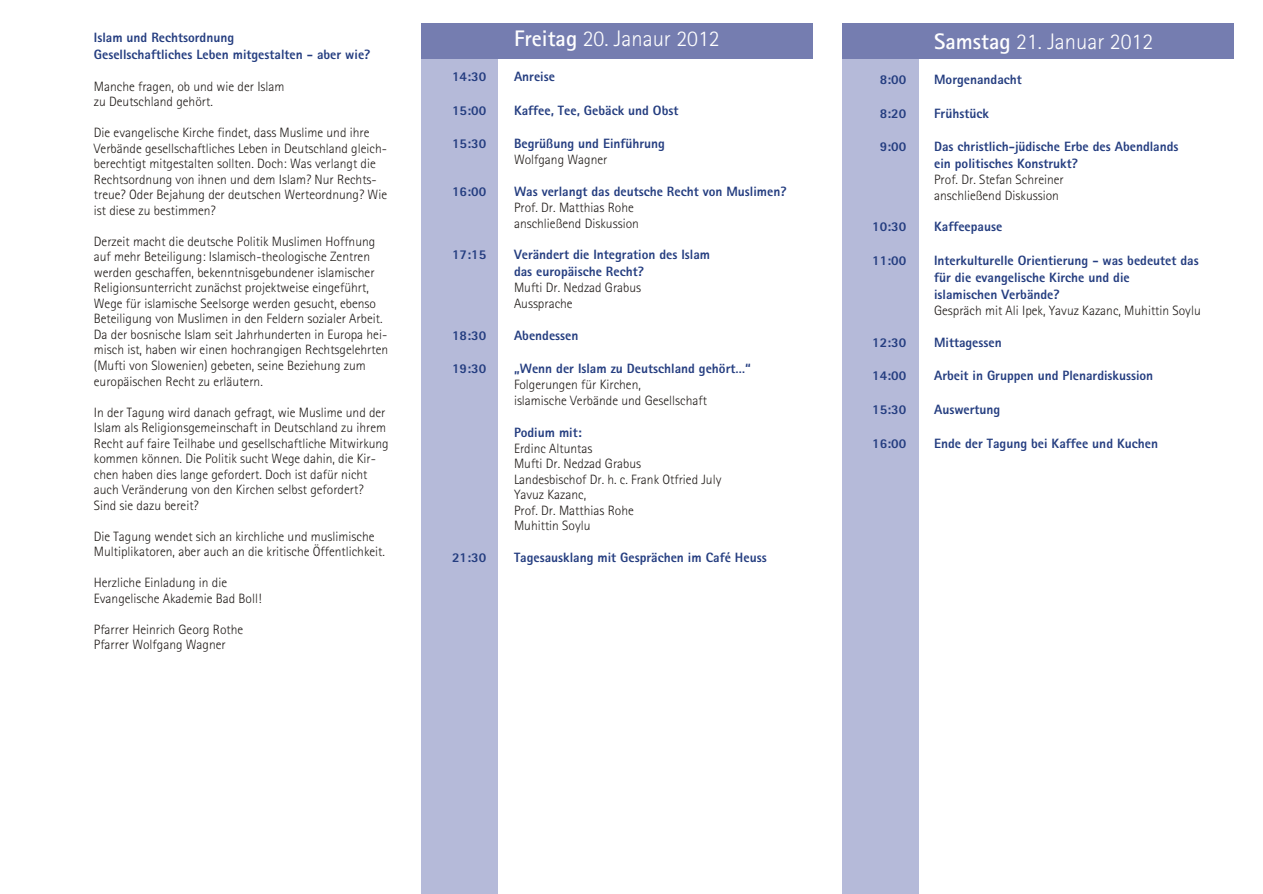
<style>
.page{position:relative;width:1263px;height:894px;background:#fff}
.page>*{position:absolute;margin:0;border:0;box-sizing:border-box;transform-origin:0 0}
.t1{font:300 22.5px "Agfa Rotis Sans Serif";color:#fff}
.t2{font:300 13.5px/15.5px "Agfa Rotis Sans Serif";color:#1f1a17}
.t3{font:700 13.5px/16.8px "Agfa Rotis Sans Serif Ex";color:#243d80}
.s1{font-weight:700}
</style>
<div class="page">
<div style="left:421px;top:22px;width:77px;height:872px;background:#b5bad9"></div>
<div style="left:842px;top:22px;width:77px;height:872px;background:#b5bad9"></div>
<div style="left:421px;top:23px;width:392px;height:36px;background:#757db0"></div>
<div style="left:421px;top:1px;width:392px;height:22px;background:#fff"></div>
<div style="left:842px;top:23px;width:392px;height:36px;background:#757db0"></div>
<div style="left:842px;top:1px;width:392px;height:22px;background:#fff"></div>
<p class="t3" style="left:94px;top:31px;width:278px">Islam und Rechtsordnung<br>Gesellschaftliches Leben mitgestalten - aber wie?</p>
<p class="t2" style="left:94px;top:80px;width:192px">Manche fragen, ob und wie der Islam zu Deutschland gehört.</p>
<p class="t2" style="left:94px;top:126px;width:295px">Die evangelische Kirche findet, dass Muslime und ihre Verbände gesellschaftliches Leben in Deutschland gleich&shy;berechtigt mitgestalten sollten. Doch: Was verlangt die Rechtsordnung von ihnen und dem Islam? Nur Rechts&shy;treue? Oder Bejahung der deutschen Werteordnung? Wie ist diese zu bestimmen?</p>
<p class="t2" style="left:94px;top:235px;width:296px">Derzeit macht die deutsche Politik Muslimen Hoffnung auf mehr Beteiligung: Islamisch-theologische Zentren werden geschaffen, bekenntnisgebundener islamischer Religionsunterricht zunächst projektweise eingeführt, Wege für islamische Seelsorge werden gesucht, ebenso Beteiligung von Muslimen in den Feldern sozialer Arbeit.<br>Da der bosnische Islam seit Jahrhunderten in Europa hei&shy;misch ist, haben wir einen hochrangigen Rechtsgelehrten (Mufti von Slowenien) gebeten, seine Beziehung zum europäischen Recht zu erläutern.</p>
<p class="t2" style="left:94px;top:406px;width:296px">In der Tagung wird danach gefragt, wie Muslime und der Islam als Religionsgemeinschaft in Deutschland zu ihrem Recht auf faire Teilhabe und gesellschaftliche Mitwirkung kommen können. Die Politik sucht Wege dahin, die Kir&shy;chen haben dies lange gefordert. Doch ist dafür nicht auch Veränderung von den Kirchen selbst gefordert?<br>Sind sie dazu bereit?</p>
<p class="t2" style="left:94px;top:530px;width:293px">Die Tagung wendet sich an kirchliche und muslimische<br>Multiplikatoren, aber auch an die kritische Öffentlichkeit.</p>
<p class="t2" style="left:94px;top:576px;width:169px">Herzliche Einladung in die<br>Evangelische Akademie Bad Boll!</p>
<p class="t2" style="left:94px;top:623px;width:151px">Pfarrer Heinrich Georg Rothe<br>Pfarrer Wolfgang Wagner</p>
<h1 class="t1" style="left:514px;top:31px;width:207px"><span class="s1">Freitag</span> 20. Janaur 2012</h1>
<p class="t3" style="left:452px;top:69px;width:36px">14:30</p>
<p class="t3" style="left:514px;top:69px;width:42px">Anreise</p>
<p class="t3" style="left:452px;top:103px;width:36px">15:00</p>
<p class="t3" style="left:514px;top:103px;width:166px">Kaffee, Tee, Gebäck und Obst</p>
<p class="t3" style="left:452px;top:137px;width:36px">15:30</p>
<p class="t3" style="left:514px;top:137px;width:153px">Begrüßung und Einführung</p>
<p class="t3" style="left:452px;top:184px;width:36px">16:00</p>
<p class="t3" style="left:514px;top:184px;width:274px">Was verlangt das deutsche Recht von Muslimen?</p>
<p class="t2" style="left:514px;top:153px;width:95px">Wolfgang Wagner</p>
<p class="t2" style="left:514px;top:201px;width:126px">Prof. Dr. Matthias Rohe anschließend Diskussion</p>
<p class="t3" style="left:452px;top:248px;width:36px">17:15</p>
<p class="t3" style="left:514px;top:248px;width:198px">Verändert die Integration des Islam das europäische Recht?</p>
<p class="t2" style="left:514px;top:281px;width:129px">Mufti Dr. Nedzad Grabus<br>Aussprache</p>
<p class="t3" style="left:452px;top:328px;width:36px">18:30</p>
<p class="t3" style="left:514px;top:328px;width:66px">Abendessen</p>
<p class="t3" style="left:452px;top:362px;width:36px">19:30</p>
<p class="t3" style="left:514px;top:362px;width:238px">„Wenn der Islam zu Deutschland gehört…“</p>
<p class="t2" style="left:514px;top:378px;width:194px">Folgerungen für Kirchen,<br>islamische Verbände und Gesellschaft</p>
<p class="t2" style="left:514px;top:442px;width:209px">Erdinc Altuntas<br>Mufti Dr. Nedzad Grabus<br>Landesbischof Dr. h. c. Frank Otfried July<br>Yavuz Kazanc,<br>Prof. Dr. Matthias Rohe<br>Muhittin Soylu</p>
<p class="t3" style="left:514px;top:425px;width:69px">Podium mit:</p>
<p class="t3" style="left:452px;top:550px;width:36px">21:30</p>
<p class="t3" style="left:514px;top:550px;width:254px">Tagesausklang mit Gesprächen im Café Heuss</p>
<h1 class="t1" style="left:934px;top:34px;width:221px"><span class="s1">Samstag</span> 21. Januar 2012</h1>
<p class="t3" style="left:880px;top:72px;width:28px">8:00</p>
<p class="t3" style="left:934px;top:72px;width:89px">Morgenandacht</p>
<p class="t3" style="left:880px;top:106px;width:28px">8:20</p>
<p class="t3" style="left:934px;top:106px;width:56px">Frühstück</p>
<p class="t3" style="left:880px;top:140px;width:28px">9:00</p>
<p class="t3" style="left:934px;top:140px;width:246px">Das christlich-jüdische Erbe des Abendlands ein politisches Konstrukt?</p>
<p class="t2" style="left:934px;top:173px;width:131px">Prof. Dr. Stefan Schreiner anschließend Diskussion</p>
<p class="t3" style="left:872px;top:220px;width:36px">10:30</p>
<p class="t3" style="left:934px;top:220px;width:70px">Kaffeepause</p>
<p class="t3" style="left:872px;top:253px;width:36px">11:00</p>
<p class="t3" style="left:934px;top:253px;width:266px">Interkulturelle Orientierung - was bedeutet das für die evangelische Kirche und die<br>islamischen Verbände?</p>
<p class="t3" style="left:872px;top:335px;width:36px">12:30</p>
<p class="t3" style="left:934px;top:335px;width:69px">Mittagessen</p>
<p class="t3" style="left:872px;top:369px;width:36px">14:00</p>
<p class="t3" style="left:934px;top:369px;width:221px">Arbeit in Gruppen und Plenardiskussion</p>
<p class="t3" style="left:872px;top:402px;width:36px">15:30</p>
<p class="t3" style="left:934px;top:402px;width:68px">Auswertung</p>
<p class="t3" style="left:872px;top:436px;width:36px">16:00</p>
<p class="t3" style="left:934px;top:436px;width:225px">Ende der Tagung bei Kaffee und Kuchen</p>
<p class="t2" style="left:934px;top:304px;width:268px">Gespräch mit Ali Ipek, Yavuz Kazanc, Muhittin Soylu</p>
</div>
